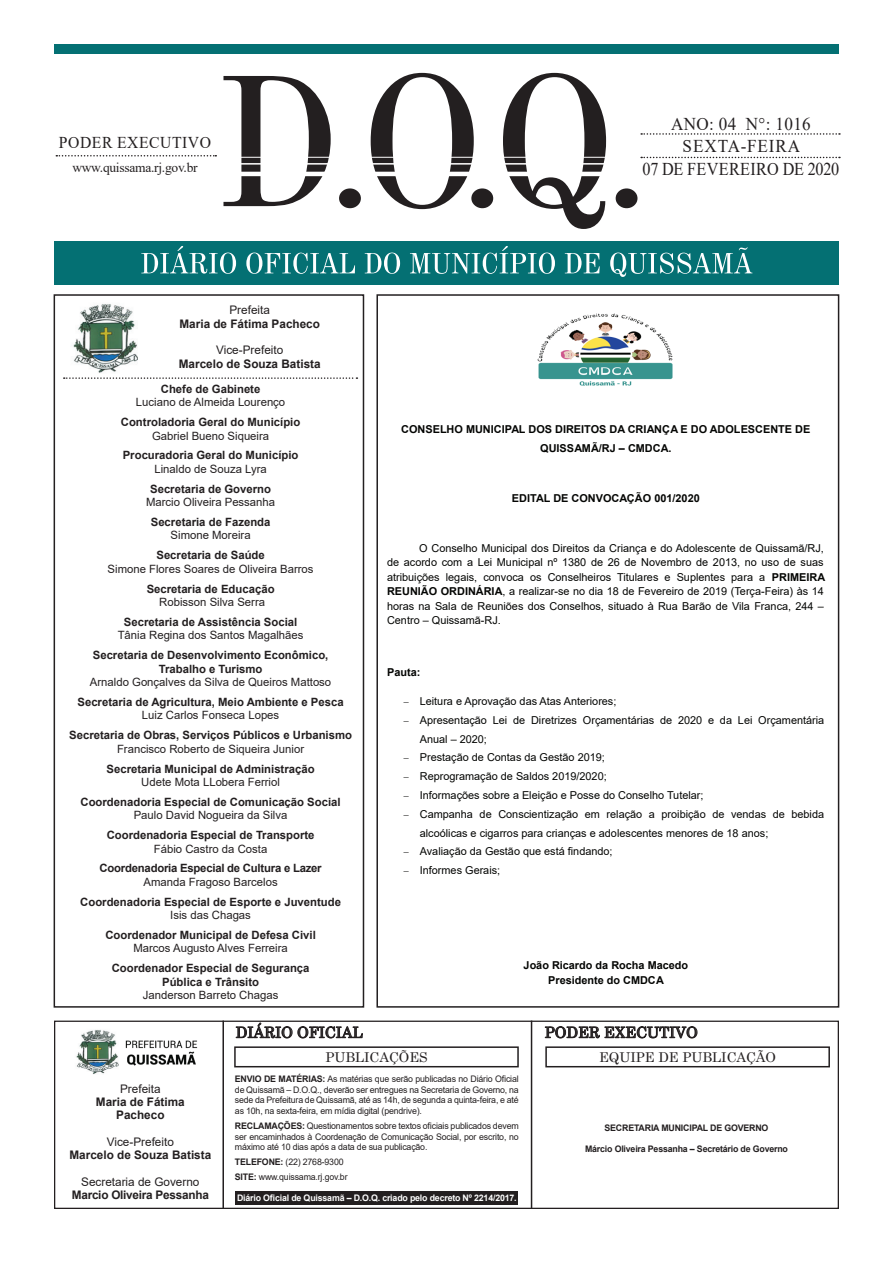
<style>
.page{position:relative;width:893px;height:1263px;background:#fff}
.page>*{position:absolute;margin:0;border:0;box-sizing:border-box;transform-origin:0 0}
.t1{font:18px/22.5px "Times New Roman";letter-spacing:.02em;color:#231f20;text-align:center;scale:.95 1}
.t2{font:16.5px "Times New Roman";letter-spacing:.035em;color:#231f20;scale:.95 1}
.t3{font:15px "Century";color:#231f20}
.t4{font:13.5px "Century";color:#231f20}
.t5{font:13.5px "Times New Roman";letter-spacing:-.02em;color:#231f20}
.t6{font:700 11.85px/13.4px "Arial";color:#231f20;text-align:center}
.t7{font:11.85px "Arial";color:#231f20}
.t8{font:700 11.85px "Arial";letter-spacing:-.02em;color:#231f20}
.t9{font:700 11.4px/13.5px "Arial";color:#231f20;text-align:center}
.t10{font:11.4px "Arial";color:#231f20}
.t11{font:700 11.4px "Arial";letter-spacing:-.02em;color:#231f20}
.t12{font:10.95px/18.8px "Arial";color:#040503}
.t13{font:700 10.95px/18.8px "Arial";color:#040503;text-align:center}
.t14{font:9px/10.5px "Arial";letter-spacing:-.02em;color:#231f20;text-align:justify}
.t15{font:700 9px "Arial";letter-spacing:-.02em;color:#231f20}
.t16{font:700 9px "Arial";letter-spacing:-.02em;color:#fff}
.s1{font-weight:700}
</style>
<div class="page">
<div style="left:54px;top:242px;width:785px;height:43px;background:#047073"></div>
<svg style="left:141px;top:246px;width:611px;height:31px"></svg>
<svg style="left:641px;top:133px;width:199px;height:2px"></svg>
<svg style="left:56px;top:155px;width:160px;height:2px"></svg>
<svg style="left:641px;top:157px;width:199px;height:1px"></svg>
<svg style="left:223px;top:73px;width:414px;height:156px"></svg>
<hr style="left:233px;top:172px;width:387px;height:4px;background:#fff">
<hr style="left:233px;top:163px;width:387px;height:2px;background:#fff">
<hr style="left:233px;top:157px;width:387px;height:1px;background:#fff">
<div style="left:236px;top:1191px;width:282px;height:13px;background:#231f20"></div>
<img style="left:63px;top:304px;width:75px;height:74px">
<div style="left:54px;top:294px;width:310px;height:714px;border:2px solid #231f20"></div>
<svg style="left:64px;top:377px;width:293px;height:2px"></svg>
<div style="left:54px;top:1020px;width:785px;height:189px;border:1px solid #231f20"></div>
<svg style="left:235px;top:1022px;width:128px;height:17px"></svg>
<svg style="left:544px;top:1026px;width:154px;height:13px"></svg>
<div style="left:234px;top:1046px;width:285px;height:21px;border:2px solid #231f20"></div>
<div style="left:545px;top:1046px;width:285px;height:21px;border:2px solid #231f20"></div>
<hr style="left:531px;top:1020px;width:1px;height:189px;background:#231f20">
<hr style="left:222px;top:1020px;width:2px;height:189px;background:#231f20">
<div style="left:54px;top:44px;width:785px;height:9px;background:#047073"></div>
<img style="left:76px;top:1030px;width:43px;height:44px">
<img style="left:125px;top:1040px;width:72px;height:26px">
<div style="left:376px;top:294px;width:463px;height:714px;border:2px solid #231f20"></div>
<img style="left:537px;top:313px;width:136px;height:73px">
<h2 class="t2" style="left:59px;top:131px;width:73px">PODER EXE</h2>
<h2 class="t2" style="left:149px;top:131px;width:67px">CUTIVO</h2>
<p class="t5" style="left:72px;top:158px;width:127px">WWW.QUISSAMA.RJ.GOV.BR</p>
<h1 class="t1" style="left:642px;top:112px;width:209px">ANO: 04 N°: 1016<br>SEXTA-FEIRA<br>07 DE FEVEREIRO DE 2020</h1>
<p class="t7" style="left:229px;top:302px;width:42px">Prefeita</p>
<p class="t6" style="left:179px;top:317px;width:142px">Maria de Fátima Pacheco</p>
<p class="t7" style="left:216px;top:342px;width:69px">Vice-Prefeito</p>
<p class="t6" style="left:179px;top:357px;width:143px">Marcelo de Souza Batista</p>
<p class="t9" style="left:161px;top:382px;width:101px">Chefe de Gabinete</p>
<p class="t10" style="left:136px;top:394px;width:151px">Luciano de Almeida Lourenço</p>
<p class="t9" style="left:121px;top:415px;width:181px">Controladoria Geral do Município</p>
<p class="t10" style="left:152px;top:428px;width:119px">Gabriel Bueno Siqueira</p>
<p class="t9" style="left:123px;top:449px;width:177px">Procuradoria Geral do Município</p>
<p class="t10" style="left:154px;top:461px;width:114px">Linaldo de Souza Lyra</p>
<p class="t9" style="left:150px;top:482px;width:122px">Secretaria de Governo</p>
<p class="t10" style="left:146px;top:494px;width:131px">Marcio Oliveira Pessanha</p>
<p class="t9" style="left:151px;top:515px;width:121px">Secretaria de Fazenda</p>
<p class="t10" style="left:171px;top:527px;width:81px">Simone Moreira</p>
<p class="t9" style="left:156px;top:549px;width:110px">Secretaria de Saúde</p>
<p class="t10" style="left:108px;top:561px;width:207px">Simone Flores Soares de Oliveira Barros</p>
<p class="t9" style="left:147px;top:582px;width:129px">Secretaria de Educação</p>
<p class="t10" style="left:159px;top:594px;width:107px">Robisson Silva Serra</p>
<p class="t9" style="left:124px;top:615px;width:175px">Secretaria de Assistência Social</p>
<p class="t10" style="left:118px;top:627px;width:187px">Tânia Regina dos Santos Magalhães</p>
<p class="t9" style="left:93px;top:648px;width:237px">Secretaria de Desenvolvimento Econômico,<br>Trabalho e Turismo</p>
<p class="t10" style="left:90px;top:674px;width:243px">Arnaldo Gonçalves da Silva de Queiros Mattoso</p>
<p class="t9" style="left:77px;top:695px;width:268px">Secretaria de Agricultura, Meio Ambiente e Pesca</p>
<p class="t10" style="left:142px;top:707px;width:139px">Luiz Carlos Fonseca Lopes</p>
<p class="t9" style="left:69px;top:728px;width:284px">Secretaria de Obras, Serviços Públicos e Urbanismo</p>
<p class="t10" style="left:117px;top:741px;width:189px">Francisco Roberto de Siqueira Junior</p>
<p class="t9" style="left:107px;top:762px;width:210px">Secretaria Municipal de Administração</p>
<p class="t10" style="left:141px;top:774px;width:140px">Udete Mota LLobera Ferriol</p>
<p class="t9" style="left:81px;top:795px;width:262px">Coordenadoria Especial de Comunicação Social</p>
<p class="t10" style="left:134px;top:807px;width:155px">Paulo David Nogueira da Silva</p>
<p class="t9" style="left:107px;top:828px;width:209px">Coordenadoria Especial de Transporte</p>
<p class="t10" style="left:154px;top:841px;width:115px">Fábio Castro da Costa</p>
<p class="t11" style="left:100px;top:860px;width:224px">Coordenadoria Especial de Cultura e Lazer</p>
<p class="t10" style="left:144px;top:874px;width:136px">Amanda Fragoso Barcelos</p>
<p class="t9" style="left:80px;top:895px;width:262px">Coordenadoria Especial de Esporte e Juventude</p>
<p class="t10" style="left:170px;top:907px;width:82px">Isis das Chagas</p>
<p class="t9" style="left:105px;top:928px;width:212px">Coordenador Municipal de Defesa Civil</p>
<p class="t10" style="left:133px;top:941px;width:156px">Marcos Augusto Alves Ferreira</p>
<p class="t9" style="left:112px;top:962px;width:199px">Coordenador Especial de Segurança<br>Pública e Trânsito</p>
<p class="t10" style="left:143px;top:987px;width:137px">Janderson Barreto Chagas</p>
<p class="t13" style="left:401px;top:420px;width:411px">CONSELHO MUNICIPAL DOS DIREITOS DA CRIANÇA E DO ADOLESCENTE DE<br>QUISSAMÃ/RJ – CMDCA.</p>
<p class="t13" style="left:512px;top:489px;width:189px">EDITAL DE CONVOCAÇÃO 001/2020</p>
<p class="t12" style="left:387px;top:542px;width:440px;line-height:14.4px;text-indent:32px">O Conselho Municipal dos Direitos da Criança e do Adolescente de Quissamã/RJ, de acordo com a Lei Municipal nº 1380 de 26 de Novembro de 2013, no uso de suas atribuições legais, convoca os Conselheiros Titulares e Suplentes para a <span class="s1">PRIMEIRA REUNIÃO ORDINÁRIA</span>, a realizar-se no dia 18 de Fevereiro de 2019 (Terça-Feira) às 14 horas na Sala de Reuniões dos Conselhos, situado à Rua Barão de Vila Franca, 244 – Centro – Quissamã-RJ.</p>
<p class="t13" style="left:387px;top:663px;width:35px">Pauta:</p>
<p class="t12" style="left:420px;top:693px;width:406px">Leitura e Aprovação das Atas Anteriores;<br>Apresentação Lei de Diretrizes Orçamentárias de 2020 e da Lei Orçamentária Anual – 2020;<br>Prestação de Contas da Gestão 2019;<br>Reprogramação de Saldos 2019/2020;<br>Informações sobre a Eleição e Posse do Conselho Tutelar;<br>Campanha de Conscientização em relação a proibição de vendas de bebida alcoólicas e cigarros para crianças e adolescentes menores de 18 anos;<br>Avaliação da Gestão que está findando;<br>Informes Gerais;</p>
<p class="t13" style="left:524px;top:958px;width:166px;line-height:14.4px">João Ricardo da Rocha Macedo<br>Presidente do CMDCA</p>
<p class="t7" style="left:120px;top:1080px;width:42px">Prefeita</p>
<p class="t6" style="left:96px;top:1095px;width:90px">Maria de Fátima<br>Pacheco</p>
<p class="t7" style="left:107px;top:1133px;width:69px">Vice-Prefeito</p>
<p class="t6" style="left:69px;top:1148px;width:143px">Marcelo de Souza Batista</p>
<p class="t7" style="left:81px;top:1173px;width:120px">Secretaria de Governo</p>
<p class="t8" style="left:72px;top:1186px;width:139px">Marcio Oliveira Pessanha</p>
<h3 class="t3" style="left:236px;top:1020px;width:128px">DIÁRIO OFICIAL</h3>
<h3 class="t3" style="left:545px;top:1020px;width:155px">PODER EXECUTIVO</h3>
<p class="t4" style="left:325px;top:1046px;width:104px">PUBLICAÇÕES</p>
<p class="t4" style="left:599px;top:1046px;width:178px">EQUIPE DE PUBLICAÇÃO</p>
<p class="t14" style="left:235px;top:1074px;width:285px"><span class="s1">ENVIO DE MATÉRIAS:</span> As matérias que serão publicadas no Diário Oficial de Quissamã – D.O.Q., deverão ser entregues na Secretaria de Governo, na sede da Prefeitura de Quissamã, até as 14h, de segunda a quinta-feira, e até as 10h, na sexta-feira, em mídia digital (pendrive).</p>
<p class="t14" style="left:235px;top:1120px;width:285px"><span class="s1">RECLAMAÇÕES:</span> Questionamentos sobre textos oficiais publicados devem ser encaminhados à Coordenação de Comunicação Social, por escrito, no máximo até 10 dias após a data de sua publicação.</p>
<p class="t14" style="left:235px;top:1154px;width:114px;line-height:15px"><span class="s1">TELEFONE:</span> (22) 2768-9300<br><span class="s1">SITE:</span> www.quissama.rj.gov.br</p>
<p class="t16" style="left:237px;top:1191px;width:281px">Diário Oficial de Quissamã – D.O.Q. criado pelo decreto Nº 2214/2017.</p>
<p class="t15" style="left:605px;top:1121px;width:165px">SECRETARIA MUNICIPAL DE GOVERNO</p>
<p class="t15" style="left:585px;top:1142px;width:204px">Márcio Oliveira Pessanha – Secretário de Governo</p>
</div>
